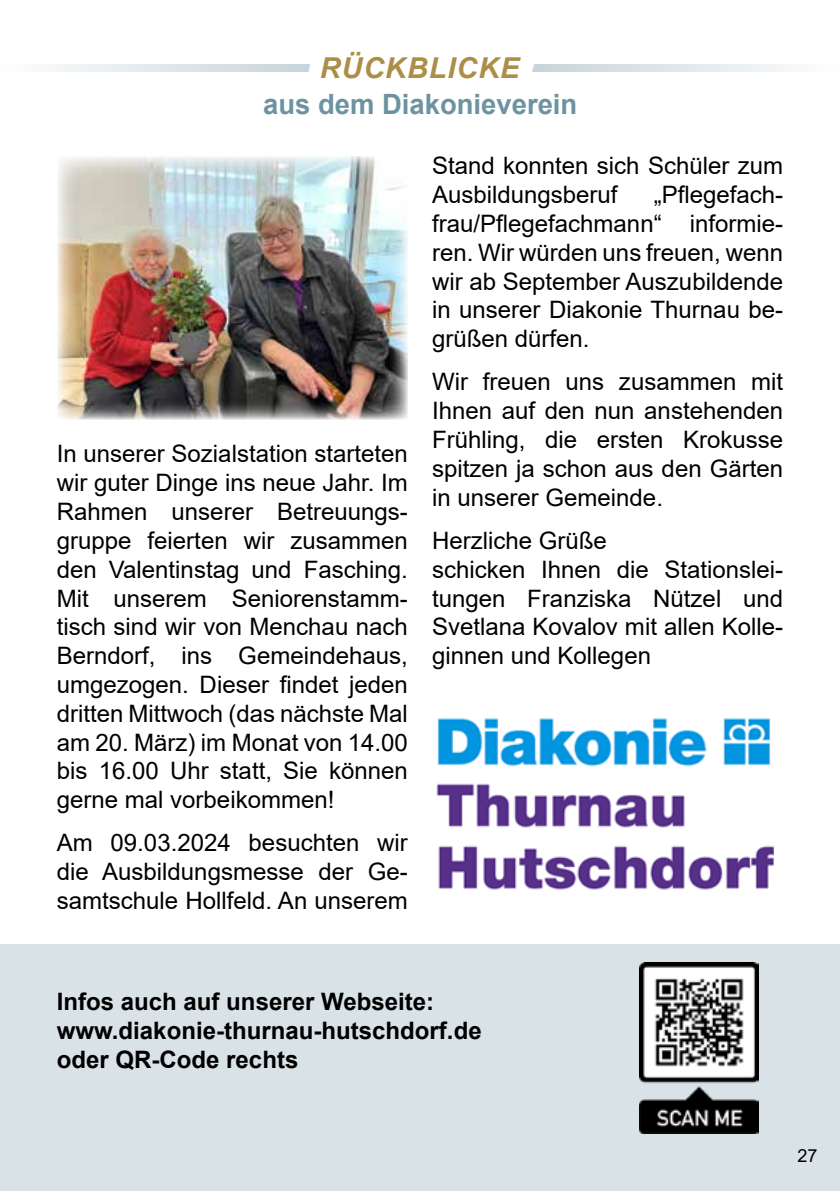
<style>
.page{position:relative;width:840px;height:1191px;background:#fff}
.page>*{position:absolute;margin:0;border:0;box-sizing:border-box;transform-origin:0 0}
.t1{font:italic 700 28.8px "Arial";letter-spacing:.035em;color:#ad8e48}
.t2{font:700 28px "Arial";color:#6d93a1}
.t3{font:24px/28.8px "Arial";color:#000;text-align:justify}
.t4{font:700 24px/28.8px "Arial";color:#000}
.t5{font:18px "Arial";color:#000}
</style>
<div class="page">
<svg style="left:535px;top:64px;width:251px;height:7px"></svg>
<svg style="left:55px;top:64px;width:251px;height:7px"></svg>
<div style="left:0;top:944px;width:839px;height:247px;background:#d9e2e6"></div>
<img style="left:436px;top:718px;width:337px;height:172px">
<img style="left:639px;top:962px;width:119px;height:171px">
<img style="left:57px;top:157px;width:350px;height:262px">
<p class="t1" style="left:319px;top:48px;width:201px">Rückblicke</p>
<p class="t2" style="left:263px;top:84px;width:315px">aus dem Diakonieverein</p>
<p class="t3" style="left:57px;top:439px;width:352px">In unserer Sozialstation starteten wir guter Dinge ins neue Jahr. Im Rahmen unserer Betreuungs&shy;gruppe feierten wir zusammen den Valentinstag und Fasching.<br>Mit unserem Seniorenstamm&shy;tisch sind wir von Menchau nach Berndorf, ins Gemeindehaus, umgezogen. Dieser findet jeden dritten Mittwoch (das nächste Mal am 20. März) im Monat von 14.00 bis 16.00 Uhr statt, Sie können gerne mal vorbeikommen!</p>
<p class="t3" style="left:57px;top:828px;width:352px">Am 09.03.2024 besuchten wir die Ausbildungsmesse der Ge&shy;samtschule Hollfeld. An unserem</p>
<p class="t3" style="left:432px;top:151px;width:352px">Stand konnten sich Schüler zum<br>Ausbildungsberuf</p>
<p class="t3" style="left:432px;top:180px;width:352px;text-indent:221px">„Pflegefach&shy;frau/Pflegefachmann“ informie&shy;ren. Wir würden uns freuen, wenn wir ab September Auszubildende in unserer Diakonie Thurnau be&shy;grüßen dürfen.</p>
<p class="t3" style="left:432px;top:367px;width:352px">Wir freuen uns zusammen mit Ihnen auf den nun anstehenden Frühling, die ersten Krokusse spitzen ja schon aus den Gärten in unserer Gemeinde.</p>
<p class="t3" style="left:432px;top:526px;width:352px;text-align:left">Herzliche Grüße<br>schicken Ihnen die Stationslei&shy;tungen Franziska Nützel und<br>Svetlana Kovalov mit allen Kolle&shy;ginnen und Kollegen</p>
<p class="t4" style="left:57px;top:988px;width:426px">Infos auch auf unserer Webseite: www.diakonie-thurnau-hutschdorf.de oder QR-Code rechts</p>
<p class="t5" style="left:797px;top:1142px;width:22px">27</p>
</div>
